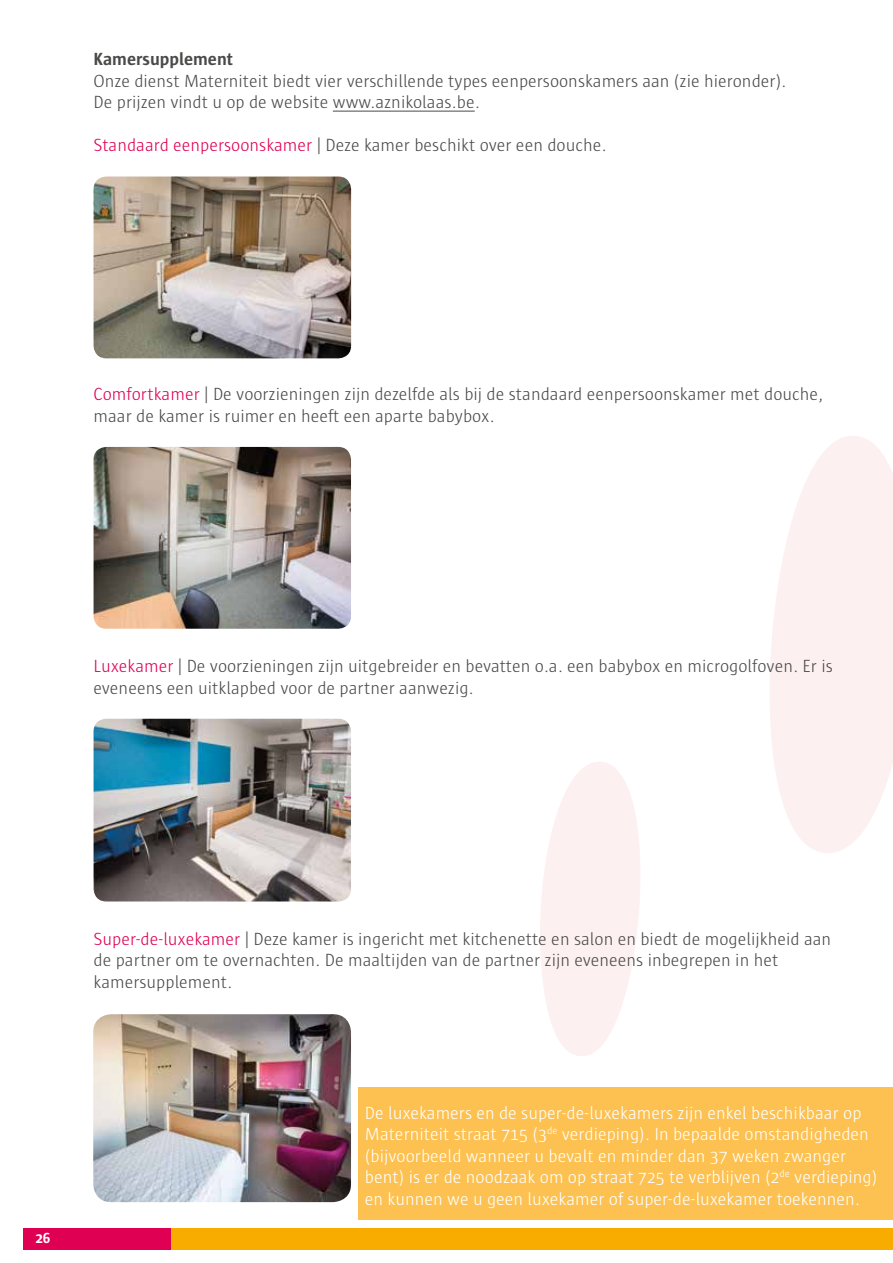
<style>
.page{position:relative;width:893px;height:1263px;background:#fff}
.page>*{position:absolute;margin:0;border:0;box-sizing:border-box;transform-origin:0 0}
.t1{font:300 18px/21.6px "Sun";color:#4a4a49}
.t2{font:300 18px/21.6px "Sun";color:#fff}
.t3{font:700 18px "Sun";color:#4a4a49}
.t4{font:700 15px "Sun";color:#fff}
.s1{color:#e00053}
</style>
<div class="page">
<svg style="left:770px;top:436px;width:123px;height:417px;fill:#fdf0f1"></svg>
<svg style="left:540px;top:762px;width:100px;height:294px"></svg>
<div style="left:23px;top:1228px;width:148px;height:22px;background:#e00053"></div>
<div style="left:171px;top:1228px;width:722px;height:22px;background:#f8ac00"></div>
<hr style="left:333px;top:111px;width:142px;height:1px;background:#4a4a49">
<img style="left:94px;top:177px;width:257px;height:181px">
<img style="left:94px;top:447px;width:257px;height:182px">
<img style="left:94px;top:719px;width:257px;height:182px">
<img style="left:93px;top:1014px;width:258px;height:188px">
<div style="left:359px;top:1087px;width:534px;height:133px;background:#fcc151"></div>
<p class="t3" style="left:94px;top:49px;width:141px">Kamersupplement</p>
<p class="t1" style="left:94px;top:70px;width:694px">Onze dienst Materniteit biedt vier verschillende types eenpersoonskamers aan (zie hieronder).<br>De prijzen vindt u op de website www.aznikolaas.be.</p>
<p class="t1" style="left:94px;top:135px;width:515px"><span class="s1">Standaard eenpersoonskamer</span> | Deze kamer beschikt over een douche.</p>
<p class="t1" style="left:94px;top:383px;width:731px"><span class="s1">Comfortkamer</span> | De voorzieningen zijn dezelfde als bij de standaard eenpersoonskamer met douche, maar de kamer is ruimer en heeft een aparte babybox.</p>
<p class="t1" style="left:94px;top:655px;width:741px"><span class="s1">Luxekamer</span> | De voorzieningen zijn uitgebreider en bevatten o.a. een babybox en microgolfoven. Er is eveneens een uitklapbed voor de partner aanwezig.</p>
<p class="t1" style="left:94px;top:928px;width:739px"><span class="s1">Super-de-luxekamer</span> | Deze kamer is ingericht met kitchenette en salon en biedt de mogelijkheid aan de partner om te overnachten. De maaltijden van de partner zijn eveneens inbegrepen in het kamersupplement.</p>
<p class="t4" style="left:35px;top:1229px;width:17px">26</p>
<p class="t2" style="left:365px;top:1102px;width:514px">De luxekamers en de super-de-luxekamers zijn enkel beschikbaar op Materniteit straat 715 (3<sup>de</sup> verdieping). In bepaalde omstandigheden (bijvoorbeeld wanneer u bevalt en minder dan 37 weken zwanger bent) is er de noodzaak om op straat 725 te verblijven (2<sup>de</sup> verdieping) en kunnen we u geen luxekamer of super-de-luxekamer toekennen.</p>
</div>
